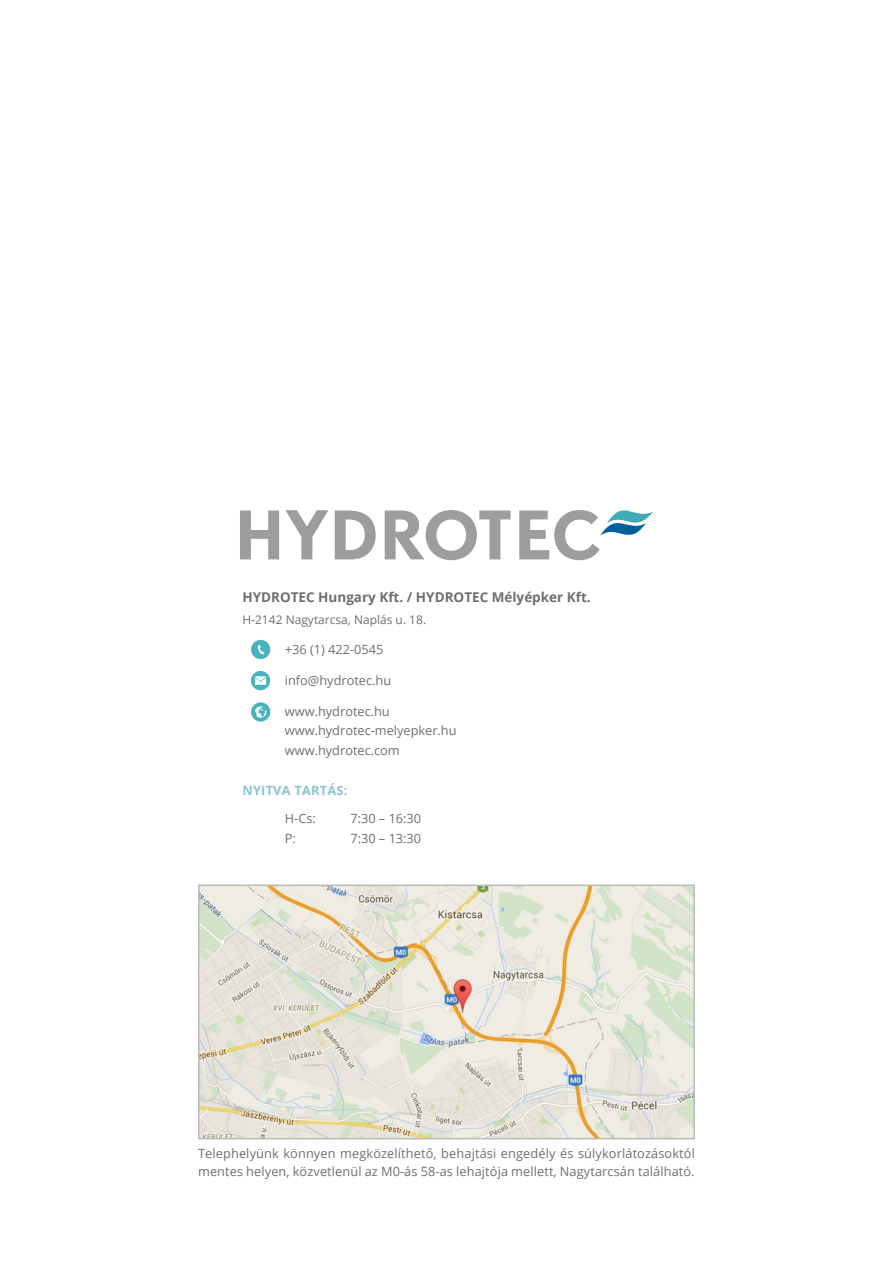
<style>
.page{position:relative;width:893px;height:1263px;background:#fff}
.page>*{position:absolute;margin:0;border:0;box-sizing:border-box;transform-origin:0 0}
.t1{font:700 13.5px "Open Sans";color:#706f6f}
.t2{font:12.75px/19.5px "Open Sans";letter-spacing:.01em;color:#706f6f}
.t3{font:700 12.75px "Open Sans";letter-spacing:.02em;color:#8dc5cc}
.t4{font:12px "Open Sans";color:#706f6f}
</style>
<div class="page">
<img style="left:201px;top:887px;width:491px;height:249px">
<div style="left:198px;top:884px;width:497px;height:255px;border:2px solid #bcbcbc"></div>
<svg style="left:251px;top:670px;width:19px;height:20px"></svg>
<div style="left:251px;top:640px;width:19px;height:19px;background:#47b4bd;border-radius:50%"></div>
<svg style="left:258px;top:645px;width:6px;height:9px"></svg>
<div style="left:251px;top:702px;width:19px;height:19px;background:#47b4bd;border-radius:50%"></div>
<svg style="left:255px;top:706px;width:11px;height:12px"></svg>
<svg style="left:240px;top:510px;width:413px;height:50px"></svg>
<p class="t1" style="left:242px;top:587px;width:350px">HYDROTEC Hungary Kft. / HYDROTEC Mélyépker Kft.</p>
<p class="t4" style="left:242px;top:611px;width:185px">H-2142 Nagytarcsa, Naplás u. 18.</p>
<p class="t2" style="left:285px;top:640px;width:100px">+36 (1) 422-0545</p>
<p class="t2" style="left:285px;top:670px;width:108px">info@hydrotec.hu</p>
<p class="t2" style="left:285px;top:701px;width:173px">www.hydrotec.hu www.hydrotec-melyepker.hu www.hydrotec.com</p>
<p class="t3" style="left:242px;top:782px;width:107px">NYITVA TARTÁS:</p>
<p class="t2" style="left:285px;top:809px;width:33px">H-Cs:</p>
<p class="t2" style="left:350px;top:809px;width:72px">7:30 – 16:30</p>
<p class="t2" style="left:285px;top:828px;width:13px">P:</p>
<p class="t2" style="left:350px;top:828px;width:72px">7:30 – 13:30</p>
<p class="t2" style="left:198px;top:1144px;width:498px;line-height:18px">Telephelyünk könnyen megközelíthető, behajtási engedély és súlykorlátozásoktól mentes helyen, közvetlenül az M0-ás 58-as lehajtója mellett, Nagytarcsán található.</p>
</div>
